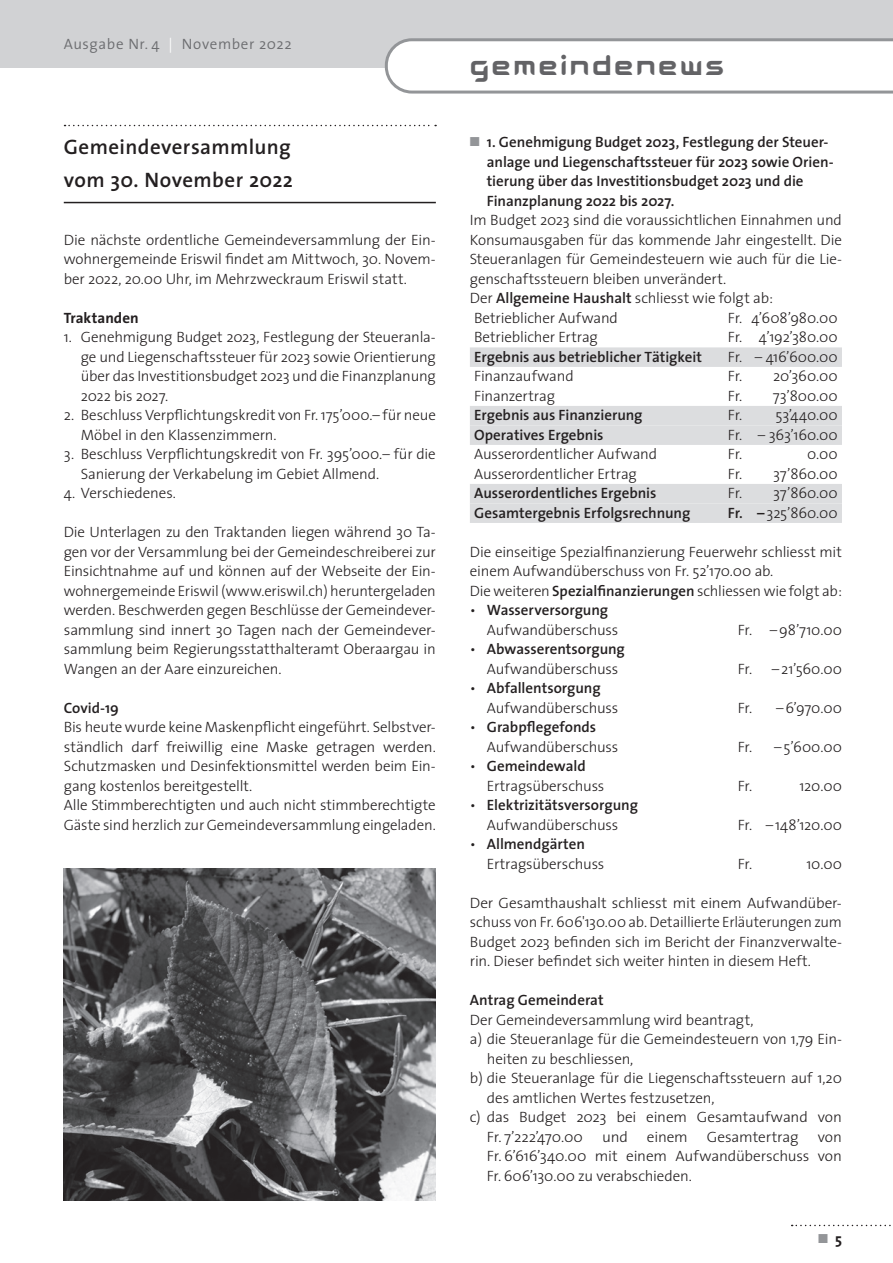
<style>
.page{position:relative;width:893px;height:1263px;background:#fff}
.page>*{position:absolute;margin:0;border:0;box-sizing:border-box;transform-origin:0 0}
.t1{font:30px "Aura";letter-spacing:.075em;color:#636366}
.t2{font:600 21px/33px "The Sans";letter-spacing:.015em;color:#231f20}
.t3{font:300 15px/19.5px "The Sans";letter-spacing:-.01em;color:#231f20}
.t4{font:600 15px/19.5px "The Sans";letter-spacing:-.005em;color:#231f20}
.t5{font:300 15px "The Sans";letter-spacing:.04em;color:#6c6d70}
.t6{font:700 15px "The Sans";color:#231f20}
.s1{color:#fff}
.s2{font-weight:600}
.s3{font-weight:300}
</style>
<div class="page">
<div style="left:0;top:0;width:893px;height:68px;background:#d1d2d4"></div>
<svg style="left:385px;top:38px;width:508px;height:56px"></svg>
<svg style="left:792px;top:1225px;width:99px;height:1px"></svg>
<svg style="left:65px;top:125px;width:371px;height:1px"></svg>
<hr style="left:64px;top:202px;width:372px;height:1px;background:#231f20">
<div style="left:470px;top:347px;width:372px;height:20px;background:#dcdddf"></div>
<div style="left:470px;top:406px;width:372px;height:19px;background:#dcdddf"></div>
<div style="left:470px;top:425px;width:372px;height:20px;background:#dcdddf"></div>
<div style="left:470px;top:484px;width:372px;height:19px;background:#dcdddf"></div>
<div style="left:470px;top:503px;width:372px;height:20px;background:#dcdddf"></div>
<img style="left:64px;top:869px;width:372px;height:331px">
<p class="t5" style="left:64px;top:32px;width:229px">Ausgabe Nr. 4 <span class="s1">|</span> November 2022</p>
<h2 class="t2" style="left:64px;top:130px;width:231px">Gemeindeversammlung vom 30. November 2022</h2>
<p class="t3" style="left:64px;top:229px;width:374px;text-align:justify">Die nächste ordentliche Gemeindeversammlung der Ein&shy;wohnergemeinde Eriswil findet am Mittwoch, 30. Novem&shy;ber 2022, 20.00 Uhr, im Mehrzweckraum Eriswil statt.</p>
<p class="t6" style="left:64px;top:305px;width:76px">Traktanden</p>
<p class="t3" style="left:81px;top:327px;width:357px;text-align:justify;text-indent:-17px">1. Genehmigung Budget 2023, Festlegung der Steueranla&shy;ge und Liegenschaftssteuer für 2023 sowie Orientierung über das Investitionsbudget 2023 und die Finanzplanung 2022 bis 2027.</p>
<p class="t3" style="left:81px;top:405px;width:357px;text-indent:-17px">2. Beschluss Verpflichtungskredit von Fr. 175’000.– für neue<br>Möbel in den Klassenzimmern.</p>
<p class="t3" style="left:81px;top:444px;width:357px;text-indent:-17px">3. Beschluss Verpflichtungskredit von Fr. 395’000.– für die<br>Sanierung der Verkabelung im Gebiet Allmend.</p>
<p class="t3" style="left:64px;top:483px;width:114px">4. Verschiedenes.</p>
<p class="t3" style="left:64px;top:522px;width:374px;text-align:justify">Die Unterlagen zu den Traktanden liegen während 30 Ta&shy;gen vor der Versammlung bei der Gemeindeschreiberei zur Einsichtnahme auf und können auf der Webseite der Ein&shy;wohnergemeinde Eriswil (www.eriswil.ch) heruntergeladen werden. Beschwerden gegen Beschlüsse der Gemeindever&shy;sammlung sind innert 30 Tagen nach der Gemeindever&shy;sammlung beim Regierungsstatthalteramt Oberaargau in Wangen an der Aare einzureichen.</p>
<p class="t4" style="left:64px;top:697px;width:57px">Covid-19</p>
<p class="t3" style="left:64px;top:717px;width:374px">Bis heute wurde keine Maskenpflicht eingeführt. Selbstver&shy;ständlich darf freiwillig eine Maske getragen werden.<br>Schutzmasken und Desinfektionsmittel werden beim Ein&shy;gang kostenlos bereitgestellt.<br>Alle Stimmberechtigten und auch nicht stimmberechtigte Gäste sind herzlich zur Gemeindeversammlung eingeladen.</p>
<h1 class="t1" style="left:470px;top:54px;width:255px">gemeindenews</h1>
<p class="t4" style="left:487px;top:132px;width:348px">1. Genehmigung Budget 2023, Festlegung der Steuer&shy;anlage und Liegenschaftssteuer für 2023 sowie Orien&shy;tierung über das Investitionsbudget 2023 und die Finanzplanung 2022 bis 2027.</p>
<p class="t3" style="left:470px;top:210px;width:374px">Im Budget 2023 sind die voraussichtlichen Einnahmen und Konsumausgaben für das kommende Jahr eingestellt. Die Steueranlagen für Gemeindesteuern wie auch für die Lie&shy;genschaftssteuern bleiben unverändert.<br>Der <span class="s2">Allgemeine Haushalt</span> schliesst wie folgt ab:<br>Betrieblicher Aufwand</p>
<p class="t3" style="left:728px;top:307px;width:111px">Fr. 4’608’980.00</p>
<p class="t3" style="left:474px;top:327px;width:125px">Betrieblicher Ertrag</p>
<p class="t3" style="left:728px;top:327px;width:111px">Fr. 4’192’380.00</p>
<p class="t4" style="left:474px;top:346px;width:229px">Ergebnis aus betrieblicher Tätigkeit</p>
<p class="t3" style="left:728px;top:346px;width:111px">Fr. – 416’600.00</p>
<p class="t3" style="left:474px;top:366px;width:101px">Finanzaufwand</p>
<p class="t3" style="left:728px;top:366px;width:111px">Fr. 20’360.00</p>
<p class="t3" style="left:474px;top:385px;width:82px">Finanzertrag</p>
<p class="t3" style="left:728px;top:385px;width:111px">Fr. 73’800.00</p>
<p class="t4" style="left:474px;top:405px;width:170px">Ergebnis aus Finanzierung</p>
<p class="t3" style="left:728px;top:405px;width:111px">Fr. 53’440.00</p>
<p class="t4" style="left:474px;top:424px;width:131px">Operatives Ergebnis</p>
<p class="t3" style="left:728px;top:424px;width:111px">Fr. – 363’160.00</p>
<p class="t3" style="left:474px;top:444px;width:184px">Ausserordentlicher Aufwand</p>
<p class="t3" style="left:728px;top:444px;width:16px">Fr.</p>
<p class="t3" style="left:807px;top:444px;width:32px">0.00</p>
<p class="t3" style="left:474px;top:463px;width:164px">Ausserordentlicher Ertrag</p>
<p class="t3" style="left:728px;top:463px;width:111px">Fr. 37’860.00</p>
<p class="t4" style="left:474px;top:483px;width:184px">Ausserordentliches Ergebnis</p>
<p class="t3" style="left:728px;top:483px;width:111px">Fr. 37’860.00</p>
<p class="t4" style="left:474px;top:502px;width:218px">Gesamtergebnis Erfolgsrechnung</p>
<p class="t3" style="left:728px;top:502px;width:111px"><span class="s2">Fr. –</span>325’860.00</p>
<p class="t3" style="left:470px;top:541px;width:374px">Die einseitige Spezialfinanzierung Feuerwehr schliesst mit einem Aufwandüberschuss von Fr. 52’170.00 ab.<br>Die weiteren <span class="s2">Spezialfinanzierungen</span> schliessen wie folgt ab:</p>
<p class="t3" style="left:487px;top:600px;width:133px;text-indent:-17px">• <span class="s2">Wasserversorgung<br></span>Aufwandüberschuss</p>
<p class="t3" style="left:738px;top:619px;width:106px">Fr. –98’710.00</p>
<p class="t3" style="left:487px;top:639px;width:140px;text-indent:-17px">• <span class="s2">Abwasserentsorgung<br></span>Aufwandüberschuss</p>
<p class="t3" style="left:487px;top:678px;width:133px;text-indent:-17px">• <span class="s2">Abfallentsorgung<br></span>Aufwandüberschuss</p>
<p class="t3" style="left:487px;top:717px;width:133px;text-indent:-17px">• <span class="s2">Grabpflegefonds<br></span>Aufwandüberschuss</p>
<p class="t3" style="left:487px;top:756px;width:119px;text-indent:-17px">• <span class="s2">Gemeindewald<br></span>Ertragsüberschuss</p>
<p class="t4" style="left:470px;top:795px;width:170px;text-align:center"><span class="s3">•</span> Elektrizitätsversorgung<br><span class="s3">Aufwandüberschuss</span></p>
<p class="t3" style="left:738px;top:658px;width:106px">Fr. –21’560.00</p>
<p class="t3" style="left:738px;top:697px;width:106px">Fr. –6’970.00</p>
<p class="t3" style="left:738px;top:736px;width:106px">Fr. –5’600.00</p>
<p class="t3" style="left:738px;top:775px;width:16px">Fr.</p>
<p class="t3" style="left:800px;top:775px;width:44px">120.00</p>
<p class="t3" style="left:738px;top:814px;width:106px">Fr. –148’120.00</p>
<p class="t3" style="left:487px;top:834px;width:119px;text-indent:-17px">• <span class="s2">Allmendgärten<br></span>Ertragsüberschuss</p>
<p class="t3" style="left:738px;top:853px;width:16px">Fr.</p>
<p class="t3" style="left:806px;top:853px;width:37px">10.00</p>
<p class="t3" style="left:470px;top:892px;width:374px;text-align:justify">Der Gesamthaushalt schliesst mit einem Aufwandüber&shy;schuss von Fr. 606'130.00 ab. Detaillierte Erläuterungen zum Budget 2023 befinden sich im Bericht der Finanzverwalte&shy;rin. Dieser befindet sich weiter hinten in diesem Heft.</p>
<p class="t4" style="left:470px;top:990px;width:135px">Antrag Gemeinderat</p>
<p class="t3" style="left:470px;top:1009px;width:285px">Der Gemeindeversammlung wird beantragt,</p>
<p class="t3" style="left:470px;top:1029px;width:374px">a) die Steueranlage für die Gemeindesteuern von 1,79 Ein-</p>
<p class="t3" style="left:487px;top:1048px;width:148px">heiten zu beschliessen,</p>
<p class="t3" style="left:470px;top:1068px;width:374px">b) die Steueranlage für die Liegenschaftssteuern auf 1,20</p>
<p class="t3" style="left:487px;top:1087px;width:229px">des amtlichen Wertes festzusetzen,</p>
<p class="t3" style="left:470px;top:1107px;width:373px">c) das Budget 2023 bei einem Gesamtaufwand von</p>
<p class="t3" style="left:487px;top:1126px;width:98px">Fr. 7’222’470.00</p>
<p class="t3" style="left:602px;top:1126px;width:27px">und</p>
<p class="t3" style="left:647px;top:1126px;width:42px">einem</p>
<p class="t3" style="left:707px;top:1126px;width:93px">Gesamtertrag</p>
<p class="t3" style="left:487px;top:1126px;width:357px;text-align:justify;text-indent:331px">von Fr. 6’616’340.00 mit einem Aufwandüberschuss von Fr. 606’130.00 zu verabschieden.</p>
<p class="t6" style="left:835px;top:1226px;width:8px">5</p>
</div>
